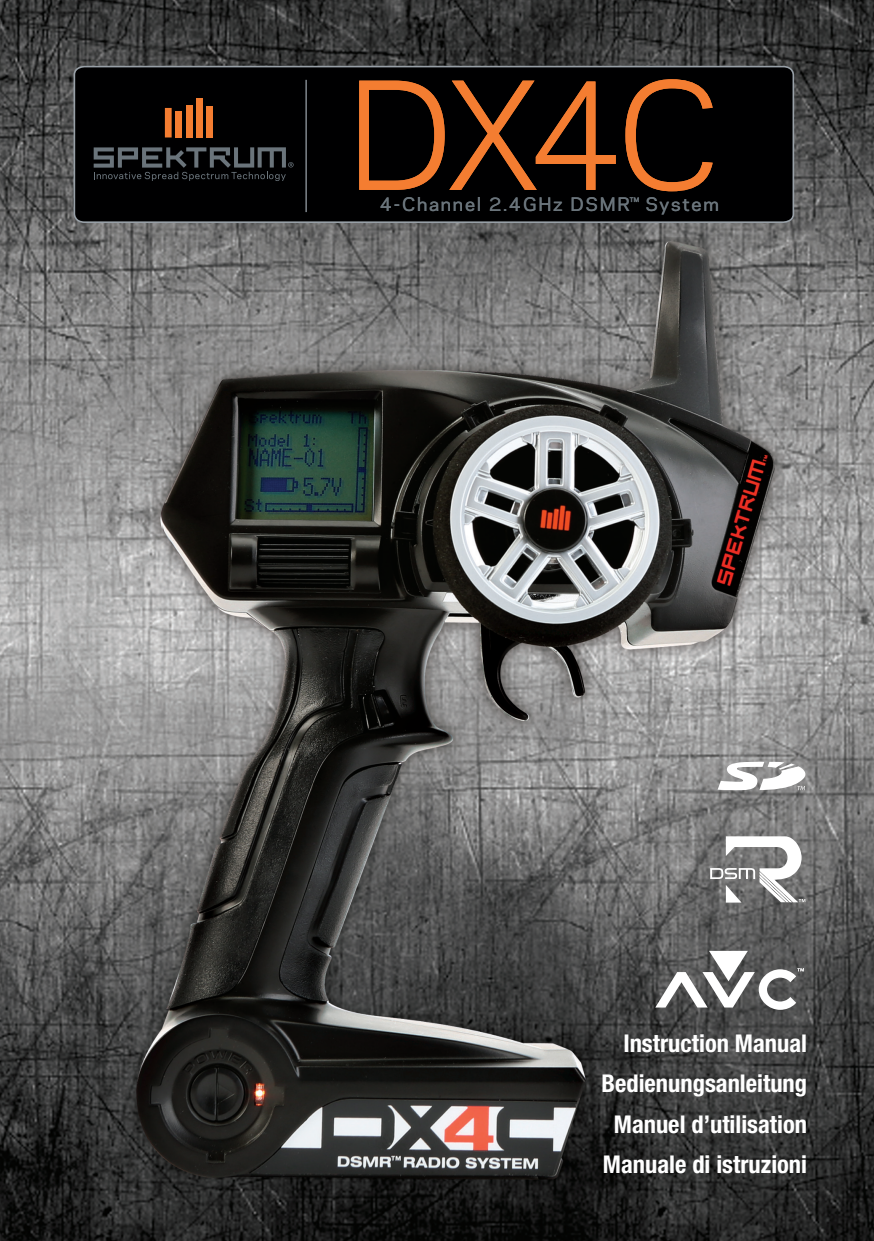
<style>
.page{position:relative;width:874px;height:1241px;background:#fff}
.page>*{position:absolute;margin:0;border:0;box-sizing:border-box;transform-origin:0 0}
.t1{font:140px "Galaxie Polaris";color:#f47d31}
.t2{font:700 condensed 24.5px/40.2px "Helvetica Neue LT Std";color:#fff;text-align:right}
.t3{font:500 17.5px "Galaxie Polaris";letter-spacing:.1em;color:#6a747b}
</style>
<div class="page">
<img style="left:0;top:0;width:873px;height:1240px">
<svg style="left:717px;top:761px;width:88px;height:29px"></svg>
<svg style="left:709px;top:836px;width:96px;height:66px"></svg>
<svg style="left:655px;top:950px;width:148px;height:59px"></svg>
<div style="left:73px;top:65px;width:721px;height:159px;background:#000001"></div>
<hr style="left:305px;top:80px;width:1px;height:132px;background:#98a0a7">
<div style="left:206px;top:106px;width:7px;height:31px;background:#f47d31"></div>
<div style="left:196px;top:98px;width:7px;height:39px;background:#f47d31"></div>
<div style="left:185px;top:105px;width:7px;height:32px;background:#f47d31"></div>
<div style="left:175px;top:111px;width:7px;height:26px;background:#f47d31"></div>
<div style="left:165px;top:108px;width:6px;height:29px;background:#f47d31"></div>
<svg style="left:94px;top:147px;width:199px;height:34px;background:#232629"></svg>
<h1 class="t1" style="left:346px;top:31px;width:376px">DX4C</h1>
<p class="t3" style="left:380px;top:191px;width:340px">4-Channel 2.4GHz DSMR™ System</p>
<p class="t2" style="left:601px;top:1022px;width:207px">Instruction Manual<br>Bedienungsanleitung<br>Manuel d’utilisation<br>Manuale di istruzioni</p>
</div>
